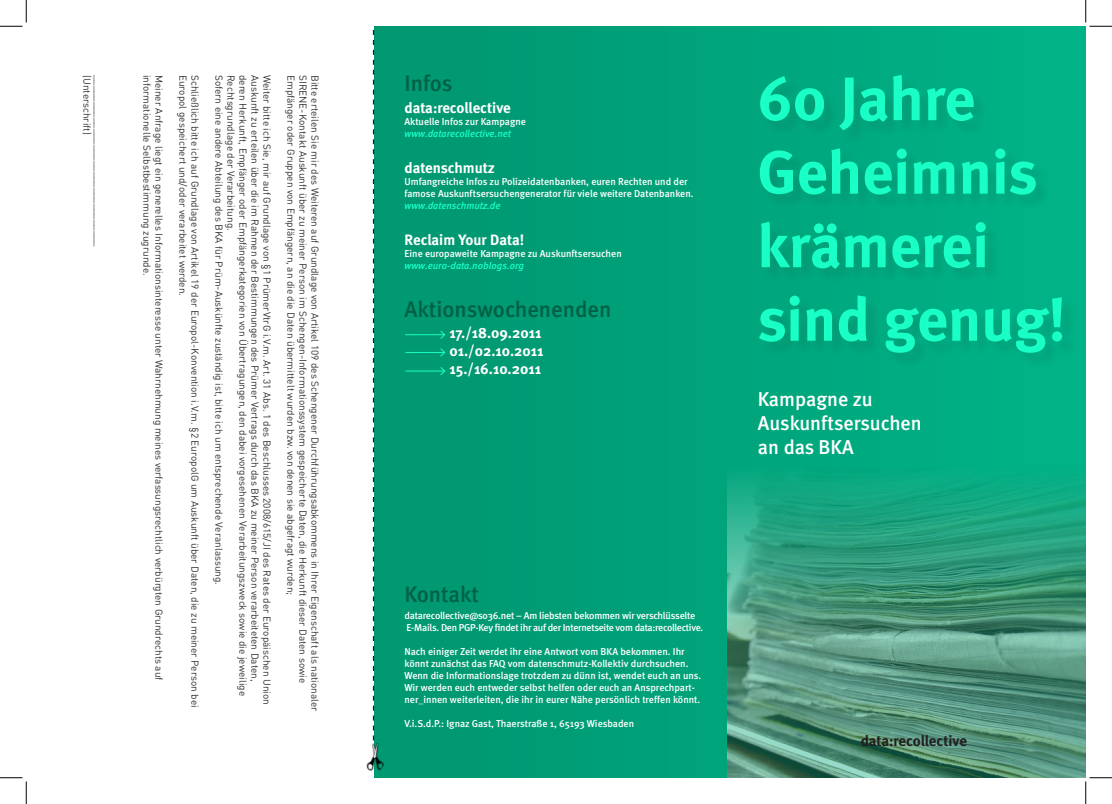
<style>
.page{position:relative;width:1112px;height:804px;background:#fff}
.page>*{position:absolute;margin:0;border:0;box-sizing:border-box;transform-origin:0 0}
.t1{font:700 61.25px/73.5px "Meta";color:#19ffc6}
.t2{font:500 22.5px "Meta";color:#006046}
.t3{font:500 20px/24px "Meta";color:#fff}
.t4{font:700 15px/18px "Meta";color:#fff}
.t5{font:700 15px "Meta";letter-spacing:-.005em;color:#231f20}
.t6{font:10px "DIN Pro";color:#312f30}
.t7{font:500 10px/12px "Meta";color:#fff}
.t8{font:500 10px/12px "Meta";letter-spacing:-.03em;color:#fff}
.t9{font:italic 500 10px "Meta";color:#19ffc6}
</style>
<div class="page">
<div style="left:374px;top:26px;width:712px;height:751px;background:linear-gradient(to right,#009670,#00b387)"></div>
<img style="left:728px;top:464px;width:358px;height:313px">
<div style="left:760px;top:76px;width:326px;height:334px;background:#00aa80"></div>
<svg style="left:373px;top:30px;width:1px;height:708px"></svg>
<img style="left:366px;top:738px;width:27px;height:39px">
<hr style="left:405px;top:334px;width:40px;height:1px;background:#19ffc6">
<svg style="left:440px;top:330px;width:5px;height:9px"></svg>
<hr style="left:405px;top:352px;width:40px;height:1px;background:#19ffc6">
<svg style="left:440px;top:348px;width:5px;height:9px"></svg>
<hr style="left:405px;top:371px;width:40px;height:1px;background:#19ffc6">
<svg style="left:440px;top:367px;width:5px;height:8px"></svg>
<svg style="left:0;top:0;width:27px;height:27px"></svg>
<svg style="left:0;top:777px;width:27px;height:27px"></svg>
<svg style="left:1085px;top:0;width:27px;height:27px"></svg>
<svg style="left:1085px;top:777px;width:27px;height:27px"></svg>
<p class="t6" style="left:94px;top:75px;width:61px;rotate:90deg">(Unterschrift)</p>
<p class="t6" style="left:106px;top:75px;width:173px;rotate:90deg">________________________________</p>
<p class="t6" style="left:154px;top:75px;width:202px;rotate:90deg">informationelle Selbstbestimmung zugrunde.</p>
<p class="t6" style="left:166px;top:75px;width:607px;rotate:90deg">Meiner Anfrage liegt ein generelles Informationsinteresse unter Wahrnehmung meines verfassungsrechtlich verbürgten Grundrechts auf</p>
<p class="t6" style="left:190px;top:75px;width:223px;rotate:90deg">Europol gespeichert und/oder verarbeitet werden.</p>
<p class="t6" style="left:202px;top:75px;width:634px;rotate:90deg">Schließlich bitte ich auf Grundlage von Artikel 19 der Europol-Konvention i.V.m. §2 EuropolG um Auskunft über Daten, die zu meiner Person bei</p>
<p class="t6" style="left:226px;top:75px;width:512px;rotate:90deg">Sofern eine andere Abteilung des BKA für Prüm-Auskünfte zuständig ist, bitte ich um entsprechende Veranlassung.</p>
<p class="t6" style="left:238px;top:75px;width:157px;rotate:90deg">Rechtsgrundlage der Verarbeitung.</p>
<p class="t6" style="left:250px;top:75px;width:622px;rotate:90deg">deren Herkunft, Empfänger oder Empfängerkategorien von Übertragungen, den dabei vorgesehenen Verarbeitungszweck sowie die jeweilige</p>
<p class="t6" style="left:262px;top:75px;width:608px;rotate:90deg">Auskunft zu erteilen über die im Rahmen der Bestimmungen des Prümer Vertrags durch das BKA zu meiner Person verarbeiteten Daten,</p>
<p class="t6" style="left:274px;top:75px;width:631px;rotate:90deg">Weiter bitte ich Sie, mir auf Grundlage von §1 PrümerVtrG i.V.m. Art. 31 Abs. 1 des Beschlusses 2008/615/JI des Rates der Europäischen Union</p>
<p class="t6" style="left:298px;top:75px;width:522px;rotate:90deg">Empfänger oder Gruppen von Empfängern, an die die Daten übermittelt wurden bzw. von denen sie abgefragt wurden;</p>
<p class="t6" style="left:310px;top:75px;width:609px;rotate:90deg">SIRENE-Kontakt Auskunft über zu meiner Person im Schengen-Informationssystem gespeicherte Daten, die Herkunft dieser Daten sowie</p>
<p class="t6" style="left:322px;top:75px;width:638px;rotate:90deg">Bitte erteilen Sie mir des Weiteren auf Grundlage von Artikel 109 des Schengener Durchführungsabkommens in Ihrer Eigenschaft als nationaler</p>
<h2 class="t2" style="left:404px;top:71px;width:49px">Infos</h2>
<h3 class="t4" style="left:404px;top:99px;width:108px">data:recollective</h3>
<p class="t7" style="left:404px;top:116px;width:123px">Aktuelle Infos zur Kampagne</p>
<p class="t9" style="left:404px;top:128px;width:108px">www.datarecollective.net</p>
<h3 class="t4" style="left:404px;top:159px;width:92px">datenschmutz</h3>
<p class="t7" style="left:404px;top:176px;width:291px">Umfangreiche Infos zu Polizeidatenbanken, euren Rechten und der famose Auskunftsersuchengenerator für viele weitere Datenbanken.</p>
<p class="t9" style="left:404px;top:200px;width:97px">www.datenschmutz.de</p>
<h3 class="t4" style="left:404px;top:231px;width:121px">Reclaim Your Data!</h3>
<p class="t7" style="left:404px;top:248px;width:219px">Eine europaweite Kampagne zu Auskunftsersuchen</p>
<p class="t9" style="left:404px;top:260px;width:121px">www.euro-data.noblogs.org</p>
<h2 class="t2" style="left:404px;top:296px;width:208px">Aktionswochenenden</h2>
<h3 class="t4" style="left:449px;top:324px;width:96px">17./18.09.2011<br>01./02.10.2011<br>15./16.10.2011</h3>
<h2 class="t2" style="left:404px;top:581px;width:76px">Kontakt</h2>
<p class="t8" style="left:404px;top:609px;width:300px">datarecollective@so36.net – Am liebsten bekommen wir verschlüsselte<br>E-Mails. Den PGP-Key findet ihr auf der Internetseite vom data:recollective.</p>
<p class="t7" style="left:404px;top:645px;width:298px">Nach einiger Zeit werdet ihr eine Antwort vom BKA bekommen. Ihr könnt zunächst das FAQ vom datenschmutz-Kollektiv durchsuchen.<br>Wenn die Informationslage trotzdem zu dünn ist, wendet euch an uns.<br>Wir werden euch entweder selbst helfen oder euch an Ansprechpart&shy;ner_innen weiterleiten, die ihr in eurer Nähe persönlich treffen könnt.</p>
<p class="t7" style="left:404px;top:717px;width:231px">V.i.S.d.P.: Ignaz Gast, Thaerstraße 1, 65193 Wiesbaden</p>
<h1 class="t1" style="left:757px;top:61px;width:310px">60 Jahre<br>Geheimnis krämerei sind genug!</h1>
<h3 class="t3" style="left:758px;top:387px;width:165px">Kampagne zu<br>Auskunftsersuchen an das BKA</h3>
<h3 class="t5" style="left:861px;top:732px;width:108px">data:recollective</h3>
</div>
